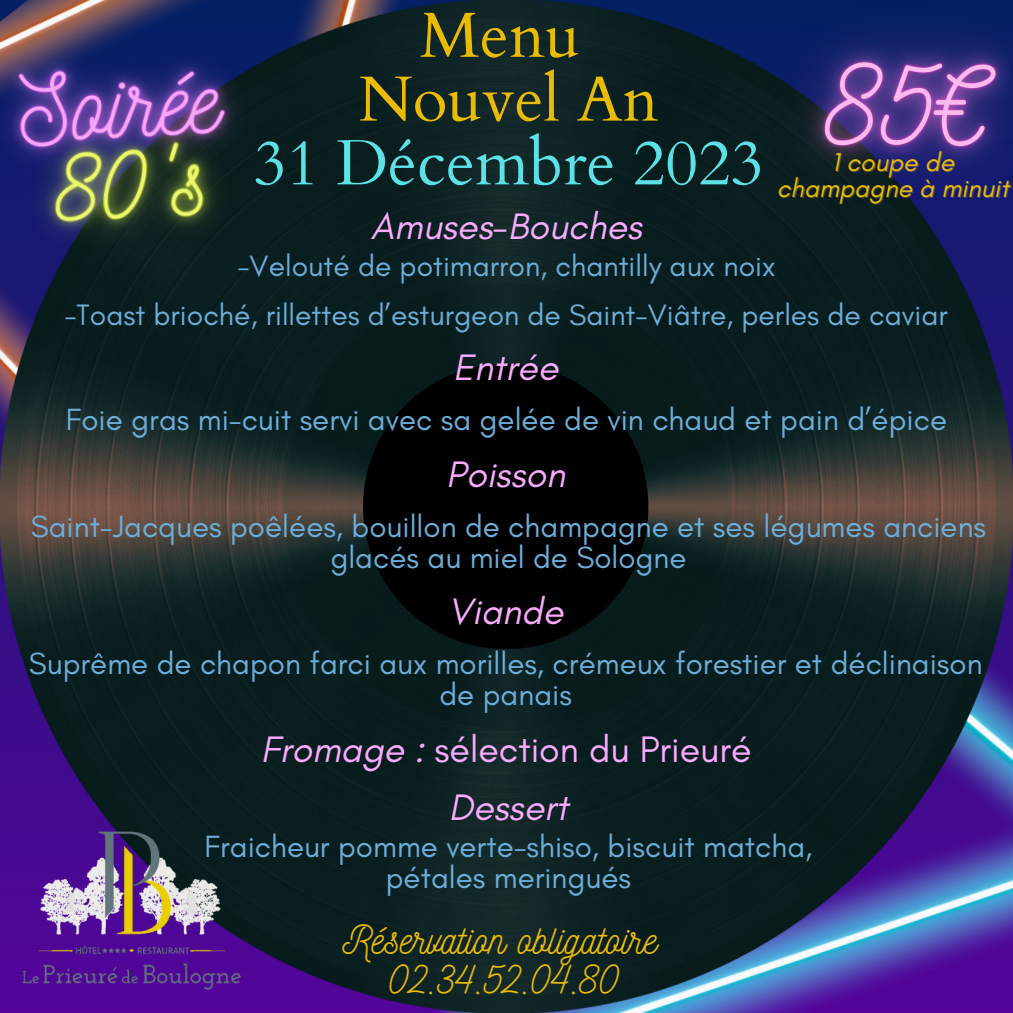
<style>
.page{position:relative;width:1013px;height:1013px;background:#fff}
.page>*{position:absolute;margin:0;border:0;box-sizing:border-box;transform-origin:0 0}
.t1{font:63.75px "Cardo";color:#5ce1e6}
.t2{font:63.75px "Cardo";color:#eabb03}
.t3{font:40.38px "Nickainley";color:#eabb03}
.t4{font:italic 37.5px "Glacial Indifference";color:#fbabff}
.t5{font:37.5px "Glacial Indifference";color:#fbabff}
.t6{font:31.25px/31px "Glacial Indifference";color:#6caeda;text-align:center}
.t7{font:30px "Glacial Indifference";color:#6caeda}
.t8{font:italic 26.38px/25.9px "Glacial Indifference";color:#eabb03;text-align:center}
.s1{font-style:italic}
</style>
<div class="page">
<img style="left:0;top:0;width:1012px;height:1012px">
<svg style="left:363px;top:364px;width:285px;height:285px;fill:#000"></svg>
<img style="left:2px;top:806px;width:256px;height:199px">
<img style="left:713px;top:0;width:299px;height:280px">
<img style="left:0;top:0;width:306px;height:240px">
<img style="left:0;top:44px;width:289px;height:277px">
<p class="t2" style="left:420px;top:-6px;width:162px">Menu</p>
<p class="t2" style="left:358px;top:57px;width:302px">Nouvel An</p>
<p class="t1" style="left:253px;top:121px;width:511px">31 Décembre 2023</p>
<p class="t8" style="left:777px;top:149px;width:233px">1 coupe de champagne à minuit</p>
<p class="t4" style="left:371px;top:203px;width:272px">Amuses-Bouches</p>
<p class="t7" style="left:237px;top:248px;width:540px">-Velouté de potimarron, chantilly aux noix</p>
<p class="t7" style="left:64px;top:296px;width:885px">-Toast brioché, rillettes d’esturgeon de Saint-Viâtre, perles de caviar</p>
<p class="t4" style="left:453px;top:344px;width:106px">Entrée</p>
<p class="t6" style="left:66px;top:403px;width:882px">Foie gras mi-cuit servi avec sa gelée de vin chaud et pain d’épice</p>
<p class="t4" style="left:446px;top:451px;width:120px">Poisson</p>
<p class="t6" style="left:31px;top:510px;width:956px">Saint-Jacques poêlées, bouillon de champagne et ses légumes anciens glacés au miel de Sologne</p>
<p class="t4" style="left:448px;top:588px;width:116px">Viande</p>
<p class="t6" style="left:29px;top:647px;width:955px">Suprême de chapon farci aux morilles, crémeux forestier et déclinaison de panais</p>
<p class="t5" style="left:261px;top:726px;width:492px"><span class="s1">Fromage :</span> sélection du Prieuré</p>
<p class="t4" style="left:449px;top:784px;width:121px">Dessert</p>
<p class="t6" style="left:204px;top:831px;width:609px">Fraicheur pomme verte-shiso, biscuit matcha, pétales meringués</p>
<p class="t3" style="left:342px;top:913px;width:316px">Réservation obligatoire</p>
<p class="t3" style="left:390px;top:953px;width:232px">02.34.52.04.80</p>
</div>
